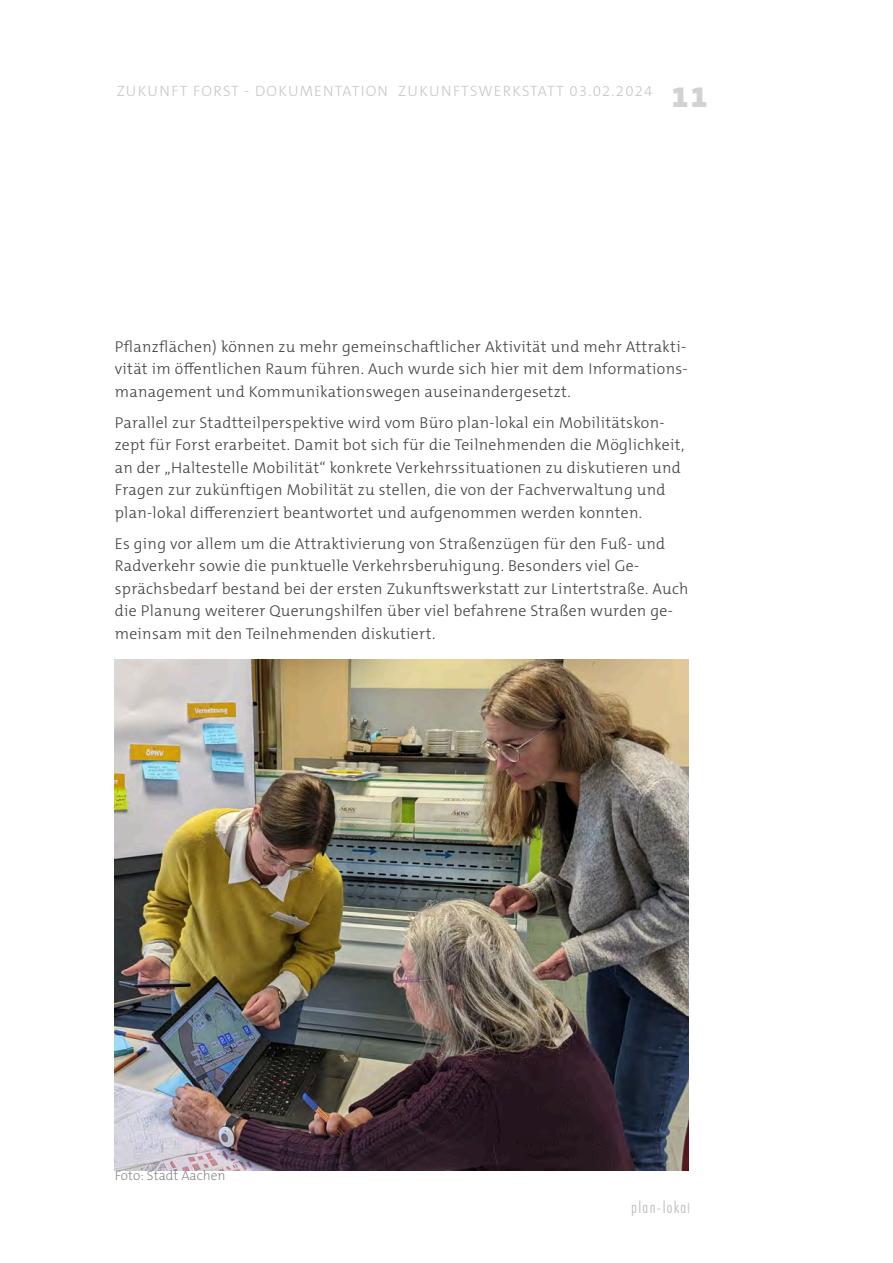
<style>
.page{position:relative;width:893px;height:1263px;background:#fff}
.page>*{position:absolute;margin:0;border:0;box-sizing:border-box;transform-origin:0 0}
.t1{font:900 30px "The Mix C5";color:#d3d2d2}
.t2{font:300 condensed 16.5px "Futura BT";letter-spacing:.08em;color:#bdbcbc}
.t3{font:300 15.75px "The Mix C5";letter-spacing:.02em;color:#403f41}
.t4{font:300 15px "The Mix C5";letter-spacing:.08em;color:#c8c7c7}
.t5{font:200 13.5px "The Mix B W2";color:#7b7979}
.t6{font:300 condensed 13.5px "Futura BT";color:#bdbcbc}
</style>
<div class="page">
<img style="left:115px;top:659px;width:574px;height:511px">
<p class="t4" style="left:117px;top:85px;width:537px">ZUKUNFT FORST - DOKUMENTATION ZUKUNFTSWERKSTATT 03.02.2024</p>
<p class="t1" style="left:672px;top:85px;width:37px">11</p>
<p class="t3" style="left:115px;top:340px;width:573px">Pflanzflächen) können zu mehr gemeinschaftlicher Aktivität und mehr Attrakti-</p>
<p class="t3" style="left:115px;top:363px;width:574px">vität im öffentlichen Raum führen. Auch wurde sich hier mit dem Informations-</p>
<p class="t3" style="left:115px;top:385px;width:457px">management und Kommunikationswegen auseinandergesetzt.</p>
<p class="t3" style="left:115px;top:416px;width:551px">Parallel zur Stadtteilperspektive wird vom Büro plan-lokal ein Mobilitätskon-</p>
<p class="t3" style="left:115px;top:439px;width:571px">zept für Forst erarbeitet. Damit bot sich für die Teilnehmenden die Möglichkeit,</p>
<p class="t3" style="left:115px;top:461px;width:568px">an der „Haltestelle Mobilität“ konkrete Verkehrssituationen zu diskutieren und</p>
<p class="t3" style="left:115px;top:484px;width:552px">Fragen zur zukünftigen Mobilität zu stellen, die von der Fachverwaltung und</p>
<p class="t3" style="left:115px;top:506px;width:529px">plan-lokal differenziert beantwortet und aufgenommen werden konnten.</p>
<p class="t3" style="left:115px;top:537px;width:552px">Es ging vor allem um die Attraktivierung von Straßenzügen für den Fuß- und</p>
<p class="t3" style="left:115px;top:560px;width:526px">Radverkehr sowie die punktuelle Verkehrsberuhigung. Besonders viel Ge-</p>
<p class="t3" style="left:115px;top:582px;width:575px">sprächsbedarf bestand bei der ersten Zukunftswerkstatt zur Lintertstraße. Auch</p>
<p class="t3" style="left:115px;top:605px;width:560px">die Planung weiterer Querungshilfen über viel befahrene Straßen wurden ge-</p>
<p class="t3" style="left:115px;top:627px;width:322px">meinsam mit den Teilnehmenden diskutiert.</p>
<p class="t5" style="left:115px;top:1170px;width:112px">Foto: Stadt Aachen</p>
<p class="t2" style="left:631px;top:1197px;width:56px">plan-loka</p>
<p class="t6" style="left:688px;top:1200px;width:4px">l</p>
</div>
